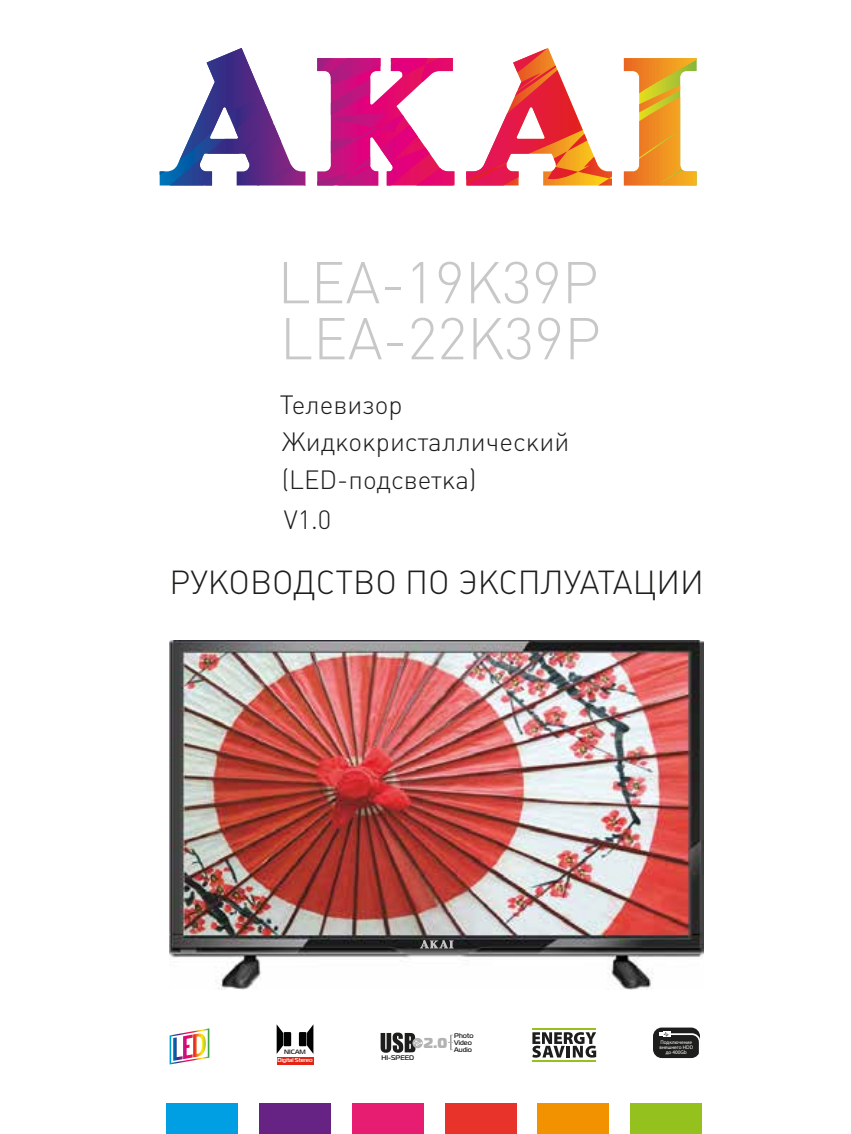
<style>
.page{position:relative;width:851px;height:1134px;background:#fff}
.page>*{position:absolute;margin:0;border:0;box-sizing:border-box;transform-origin:0 0}
.t1{font:300 58px "Plumb";color:#c8c8c8}
.t2{font:300 32.8px "Plumb";color:#1d1d1b}
.t3{font:300 26px/37.6px "Plumb";color:#1d1d1b}
.t4{font:700 6.8px/7px "Magistral C";color:#1d1d1b;text-align:right}
.t5{font:700 6.4px "Magistral C";color:#1d1d1b}
.t6{font:700 5.8px "Magistral C";color:#fff}
.t7{font:5.2px/4.8px "Myriad Pro";color:#fff;text-align:center}
</style>
<div class="page">
<svg style="left:160px;top:48px;width:536px;height:137px"></svg>
<div style="left:166px;top:1103px;width:72px;height:31px;background:#009fe3"></div>
<div style="left:259px;top:1103px;width:72px;height:31px;background:#662383"></div>
<div style="left:352px;top:1103px;width:71px;height:31px;background:#e71d72"></div>
<div style="left:444px;top:1103px;width:72px;height:31px;background:#e7332a"></div>
<div style="left:537px;top:1103px;width:72px;height:31px;background:#f39200"></div>
<div style="left:630px;top:1103px;width:71px;height:31px;background:#95c11f"></div>
<svg style="left:169px;top:1028px;width:40px;height:36px"></svg>
<svg style="left:532px;top:1032px;width:64px;height:26px"></svg>
<hr style="left:532px;top:1028px;width:64px;height:2px;background:#95c11f">
<hr style="left:532px;top:1059px;width:64px;height:2px;background:#95c11f">
<div style="left:276px;top:1057px;width:37px;height:7px;background:#e42313"></div>
<div style="left:283px;top:1032px;width:8px;height:14px;background:#000101"></div>
<svg style="left:276px;top:1024px;width:7px;height:30px"></svg>
<div style="left:299px;top:1032px;width:7px;height:14px;background:#000101"></div>
<svg style="left:307px;top:1025px;width:6px;height:29px"></svg>
<svg style="left:380px;top:1032px;width:43px;height:21px"></svg>
<div style="left:450px;top:1035px;width:3px;height:15px;border:1px solid #b3b2b2"></div>
<svg style="left:448px;top:1035px;width:4px;height:15px"></svg>
<div style="left:653px;top:1027px;width:47px;height:31px;background:#1d1d1b;border-radius:9px"></div>
<div style="left:663px;top:1031px;width:7px;height:6px;background:#fff"></div>
<svg style="left:659px;top:1032px;width:41px;height:25px"></svg>
<img style="left:169px;top:641px;width:534px;height:348px">
<svg style="left:420px;top:940px;width:33px;height:8px"></svg>
<h1 class="t1" style="left:277px;top:250px;width:322px">LEA-19K39P</h1>
<h1 class="t1" style="left:280px;top:306px;width:322px">LEA-22K39P</h1>
<p class="t3" style="left:279px;top:386px;width:291px">Телевизор<br>Жидкокристаллический (LED-подсветка)</p>
<p class="t3" style="left:284px;top:501px;width:49px">V1.0</p>
<p class="t2" style="left:169px;top:563px;width:535px">РУКОВОДСТВО ПО ЭКСПЛУАТАЦИИ</p>
<p class="t5" style="left:284px;top:1048px;width:23px">NICAM</p>
<p class="t6" style="left:277px;top:1057px;width:37px">Digital Stereo</p>
<p class="t4" style="left:381px;top:1054px;width:34px">HI-SPEED</p>
<p class="t4" style="left:423px;top:1032px;width:51px">Photo<br>Video<br><sup>2.0</sup> Audio</p>
<p class="t7" style="left:659px;top:1040px;width:35px">Подключениe внешнего HDD до 400Gb</p>
</div>
